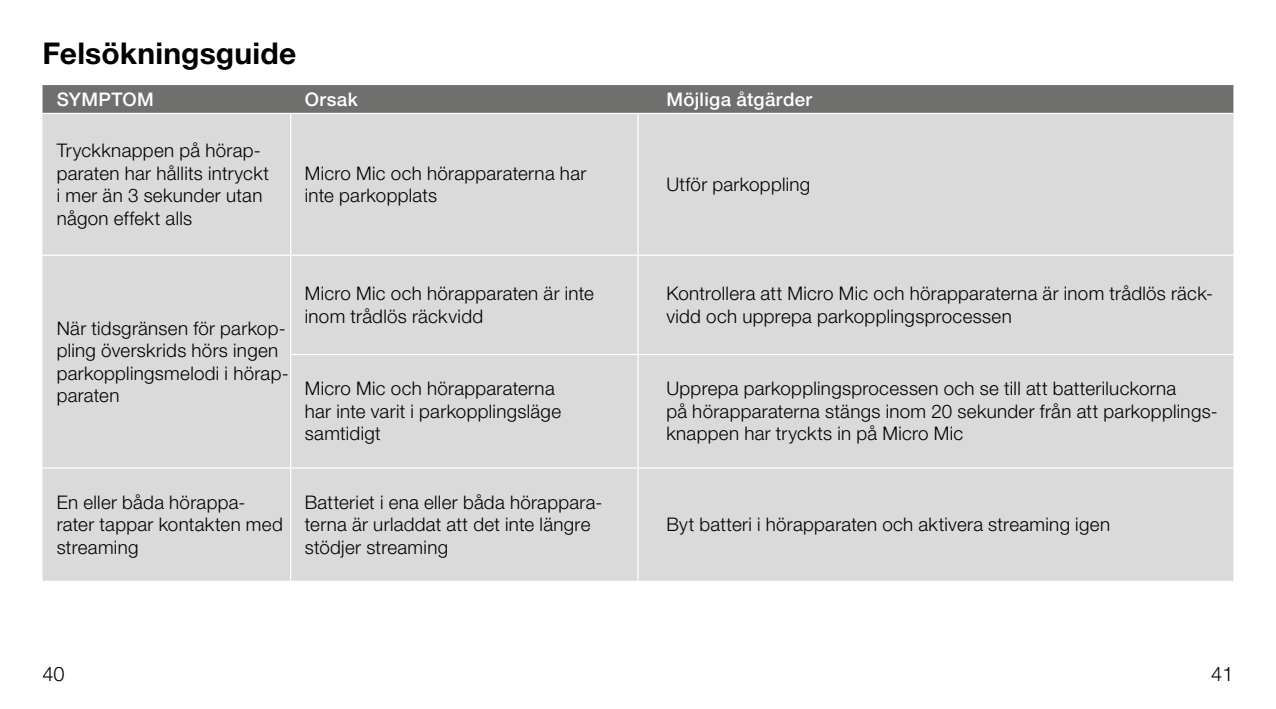
<style>
.page{position:relative;width:1276px;height:709px;background:#fff}
.page>*{position:absolute;margin:0;border:0;box-sizing:border-box;transform-origin:0 0}
.t1{font:700 30px "Helvetica Neue LT Pro";letter-spacing:.005em;color:#000}
.t2{font:300 20px "Helvetica Neue LT Pro";color:#000}
.t3{font:300 18.75px/22.5px "Helvetica Neue LT Pro";letter-spacing:.015em;color:#000}
.t4{font:500 18.75px "Helvetica Neue LT Pro";letter-spacing:.02em;color:#fff}
</style>
<div class="page">
<svg style="left:43px;top:85px;width:1190px;height:28px;background:#70706f"></svg>
<div style="left:43px;top:114px;width:1190px;height:466px;background:#dadada"></div>
<hr style="left:290px;top:114px;width:1px;height:140px;background:#fff">
<hr style="left:637px;top:114px;width:1px;height:140px;background:#fff">
<hr style="left:290px;top:256px;width:1px;height:98px;background:#fff">
<hr style="left:637px;top:256px;width:1px;height:98px;background:#fff">
<hr style="left:290px;top:355px;width:1px;height:112px;background:#fff">
<hr style="left:637px;top:355px;width:1px;height:112px;background:#fff">
<hr style="left:290px;top:468px;width:1px;height:112px;background:#fff">
<hr style="left:637px;top:468px;width:1px;height:112px;background:#fff">
<hr style="left:43px;top:254px;width:248px;height:2px;background:#fff">
<hr style="left:291px;top:254px;width:347px;height:2px;background:#fff">
<hr style="left:638px;top:254px;width:595px;height:2px;background:#fff">
<hr style="left:290px;top:354px;width:348px;height:1px;background:#fff">
<hr style="left:638px;top:354px;width:595px;height:1px;background:#fff">
<hr style="left:43px;top:467px;width:248px;height:1px;background:#fff">
<hr style="left:291px;top:467px;width:347px;height:1px;background:#fff">
<hr style="left:638px;top:467px;width:595px;height:1px;background:#fff">
<h1 class="t1" style="left:43px;top:35px;width:255px">Felsökningsguide</h1>
<p class="t4" style="left:57px;top:88px;width:99px">SYMPTOM</p>
<p class="t4" style="left:305px;top:88px;width:55px">Orsak</p>
<p class="t4" style="left:666px;top:88px;width:147px">Möjliga åtgärder</p>
<p class="t3" style="left:57px;top:139px;width:214px">Tryckknappen på hörap&shy;paraten har hållits intryckt i mer än 3 sekunder utan någon effekt alls</p>
<p class="t3" style="left:305px;top:161px;width:283px">Micro Mic och hörapparaterna har inte parkopplats</p>
<p class="t3" style="left:666px;top:173px;width:145px">Utför parkoppling</p>
<p class="t3" style="left:57px;top:316px;width:233px">När tidsgränsen för parkop&shy;pling överskrids hörs ingen parkopplingsmelodi i hörap&shy;paraten</p>
<p class="t3" style="left:305px;top:282px;width:291px">Micro Mic och hörapparaten är inte inom trådlös räckvidd</p>
<p class="t3" style="left:666px;top:282px;width:548px">Kontrollera att Micro Mic och hörapparaterna är inom trådlös räck&shy;vidd och upprepa parkopplingsprocessen</p>
<p class="t3" style="left:305px;top:377px;width:258px">Micro Mic och hörapparaterna har inte varit i parkopplingsläge samtidigt</p>
<p class="t3" style="left:666px;top:377px;width:553px">Upprepa parkopplingsprocessen och se till att batteriluckorna<br>på hörapparaterna stängs inom 20 sekunder från att parkopplings&shy;knappen har tryckts in på Micro Mic</p>
<p class="t3" style="left:57px;top:490px;width:228px">En eller båda hörappa&shy;rater tappar kontakten med streaming</p>
<p class="t3" style="left:305px;top:490px;width:299px">Batteriet i ena eller båda hörappara&shy;terna är urladdat att det inte längre stödjer streaming</p>
<p class="t3" style="left:666px;top:513px;width:445px">Byt batteri i hörapparaten och aktivera streaming igen</p>
<p class="t2" style="left:43px;top:661px;width:24px">40</p>
<p class="t2" style="left:1211px;top:661px;width:24px">41</p>
</div>
